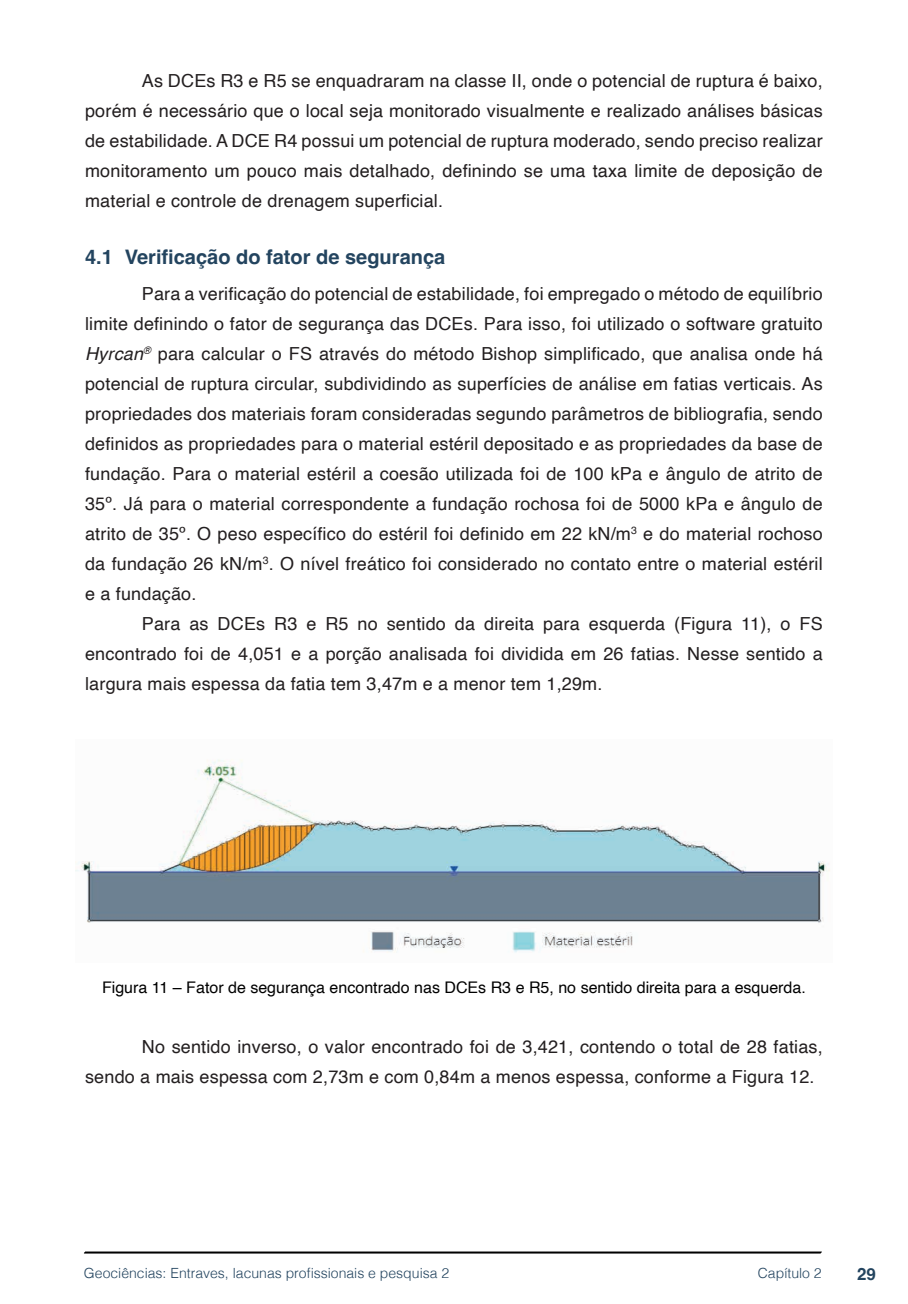
<style>
.page{position:relative;width:908px;height:1304px;background:#fff}
.page>*{position:absolute;margin:0;border:0;box-sizing:border-box;transform-origin:0 0}
.t1{font:700 20px "Helvetica";color:#23445f}
.t2{font:18px/30px "Helvetica";letter-spacing:.01em;color:#231f20;text-align:justify}
.t3{font:700 16.8px "Helvetica";color:#23445f}
.t4{font:16px "Helvetica";color:#000}
.t5{font:300 14px "Helvetica";color:#23445f}
.s1{font-style:italic}
</style>
<div class="page">
<svg style="left:84px;top:1251px;width:737px;height:3px;background:#515151"></svg>
<img style="left:75px;top:760px;width:755px;height:193px">
<p class="t2" style="left:85px;top:66px;width:738px;text-indent:57px">As DCEs R3 e R5 se enquadraram na classe II, onde o potencial de ruptura é baixo, porém é necessário que o local seja monitorado visualmente e realizado análises básicas de estabilidade. A DCE R4 possui um potencial de ruptura moderado, sendo preciso realizar monitoramento um pouco mais detalhado, definindo se uma taxa limite de deposição de material e controle de drenagem superficial.</p>
<p class="t1" style="left:85px;top:245px;width:361px">4.1 Verificação do fator de segurança</p>
<p class="t2" style="left:85px;top:279px;width:738px;text-indent:57px">Para a verificação do potencial de estabilidade, foi empregado o método de equilíbrio limite definindo o fator de segurança das DCEs. Para isso, foi utilizado o software gratuito <span class="s1">Hyrcan</span><sup>®</sup> para calcular o FS através do método Bishop simplificado, que analisa onde há potencial de ruptura circular, subdividindo as superfícies de análise em fatias verticais. As propriedades dos materiais foram consideradas segundo parâmetros de bibliografia, sendo definidos as propriedades para o material estéril depositado e as propriedades da base de fundação. Para o material estéril a coesão utilizada foi de 100 kPa e ângulo de atrito de 35º. Já para o material correspondente a fundação rochosa foi de 5000 kPa e ângulo de atrito de 35º. O peso específico do estéril foi definido em 22 kN/m<sup>3</sup> e do material rochoso da fundação 26 kN/m<sup>3</sup>. O nível freático foi considerado no contato entre o material estéril e a fundação.</p>
<p class="t2" style="left:85px;top:609px;width:738px;text-indent:57px">Para as DCEs R3 e R5 no sentido da direita para esquerda (Figura 11), o FS encontrado foi de 4,051 e a porção analisada foi dividida em 26 fatias. Nesse sentido a largura mais espessa da fatia tem 3,47m e a menor tem 1,29m.</p>
<p class="t4" style="left:102px;top:975px;width:705px">Figura 11 – Fator de segurança encontrado nas DCEs R3 e R5, no sentido direita para a esquerda.</p>
<p class="t2" style="left:85px;top:1032px;width:738px;text-indent:57px">No sentido inverso, o valor encontrado foi de 3,421, contendo o total de 28 fatias, sendo a mais espessa com 2,73m e com 0,84m a menos espessa, conforme a Figura 12.</p>
<p class="t5" style="left:84px;top:1261px;width:366px">Geociências: Entraves, lacunas profissionais e pesquisa 2</p>
<p class="t5" style="left:757px;top:1261px;width:65px">Capítulo 2</p>
<p class="t3" style="left:856px;top:1264px;width:20px">29</p>
</div>
